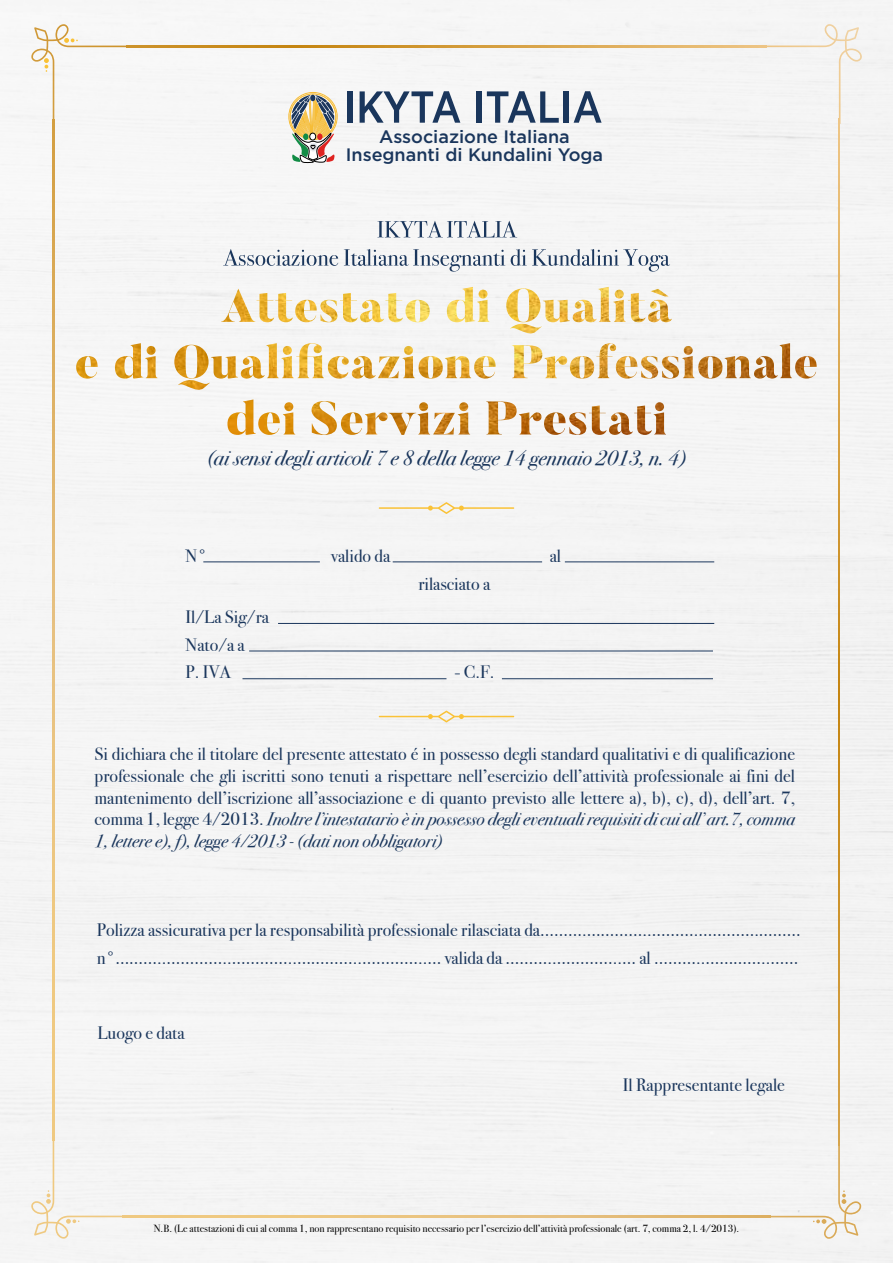
<style>
.page{position:relative;width:893px;height:1263px;background:#f4f4f4}
.page>*{position:absolute;margin:0;border:0;box-sizing:border-box;transform-origin:0 0}
.t1{font:italic 21px "Bodoni Svty Two ITCTT";color:#1a365c}
.t2{font:18px/21.6px "Bodoni Svty Two ITCTT";color:#1a365c}
.t3{font:500 18px/18px "Gotham";color:#1a365c;text-align:center}
.t4{font:10.5px "Bodoni Svty Two ITCTT";color:#000}
.s1{font-style:italic}
</style>
<div class="page">
<svg style="left:131px;top:1216px;width:630px;height:1px"></svg>
<svg style="left:838px;top:124px;width:2px;height:1015px"></svg>
<svg style="left:131px;top:46px;width:631px;height:1px"></svg>
<svg style="left:53px;top:124px;width:1px;height:1014px"></svg>
<svg style="left:31px;top:24px;width:100px;height:100px"></svg>
<svg style="left:761px;top:1139px;width:100px;height:100px"></svg>
<svg style="left:762px;top:24px;width:100px;height:100px"></svg>
<svg style="left:31px;top:1138px;width:100px;height:100px"></svg>
<svg style="left:379px;top:711px;width:135px;height:11px"></svg>
<svg style="left:379px;top:502px;width:135px;height:12px"></svg>
<hr style="left:203px;top:562px;width:117px;height:1px;background:#1a365c">
<hr style="left:393px;top:562px;width:149px;height:1px;background:#1a365c">
<hr style="left:278px;top:623px;width:436px;height:1px;background:#1a365c">
<hr style="left:249px;top:651px;width:464px;height:1px;background:#1a365c">
<hr style="left:242px;top:678px;width:204px;height:1px;background:#1a365c">
<hr style="left:502px;top:678px;width:211px;height:1px;background:#1a365c">
<hr style="left:565px;top:562px;width:149px;height:1px;background:#1a365c">
<div style="left:266px;top:99px;width:92px;height:111px;border:49px dashed #f6bd37;border-radius:50%"></div>
<svg style="left:288px;top:91px;width:50px;height:72px"></svg>
<div style="left:347px;top:91px;width:6px;height:32px;background:#1a365c"></div>
<svg style="left:360px;top:91px;width:100px;height:32px"></svg>
<div style="left:477px;top:91px;width:5px;height:32px;background:#1a365c"></div>
<svg style="left:487px;top:91px;width:72px;height:32px"></svg>
<div style="left:564px;top:91px;width:5px;height:32px;background:#1a365c"></div>
<svg style="left:574px;top:91px;width:28px;height:32px"></svg>
<svg style="left:377px;top:221px;width:140px;height:17px"></svg>
<svg style="left:223px;top:249px;width:115px;height:17px"></svg>
<svg style="left:344px;top:249px;width:161px;height:23px"></svg>
<svg style="left:511px;top:249px;width:159px;height:23px"></svg>
<img style="left:221px;top:287px;width:451px;height:35px">
<p class="t3" style="left:346px;top:127px;width:259px">Associazione Italiana<br>Insegnanti di Kundalini Yoga</p>
<p class="t1" style="left:207px;top:439px;width:480px">(ai sensi degli articoli 7 e 8 della legge 14 gennaio 2013, n. 4)</p>
<p class="t2" style="left:186px;top:543px;width:23px">N°</p>
<p class="t2" style="left:331px;top:543px;width:61px">valido da</p>
<p class="t2" style="left:550px;top:543px;width:13px">al</p>
<p class="t2" style="left:418px;top:571px;width:73px">rilasciato a</p>
<p class="t2" style="left:186px;top:601px;width:85px;line-height:27.6px">Il/La Sig/ra<br>Nato/a a<br>P. IVA</p>
<p class="t2" style="left:455px;top:660px;width:41px">- C.F.</p>
<p class="t2" style="left:95px;top:742px;width:702px;text-align:justify">Si dichiara che il titolare del presente attestato é in possesso degli standard qualitativi e di qualificazione professionale che gli iscritti sono tenuti a rispettare nell’esercizio dell’attività professionale ai fini del mantenimento dell’iscrizione all’associazione e di quanto previsto alle lettere a), b), c), d), dell’art. 7, comma 1, legge 4/2013. <span class="s1">Inoltre l’intestatario è in possesso degli eventuali requisiti di cui all’ art.7, comma 1, lettere e), f), legge 4/2013 - (dati non obbligatori)</span></p>
<p class="t2" style="left:97px;top:914px;width:705px;line-height:27.6px">Polizza assicurativa per la responsabilità professionale rilasciata da……….…………..……….………….……… n°………..…………..…………..…………..…………..… valida da ………..…………..… al ………..…………..……</p>
<p class="t2" style="left:97px;top:1020px;width:89px">Luogo e data</p>
<p class="t2" style="left:623px;top:1072px;width:164px">Il Rappresentante legale</p>
<p class="t4" style="left:154px;top:1219px;width:587px">N.B. (Le attestazioni di cui al comma 1, non rappresentano requisito necessario per l’esercizio dell’attività professionale (art. 7, comma 2, l. 4/2013).</p>
</div>
